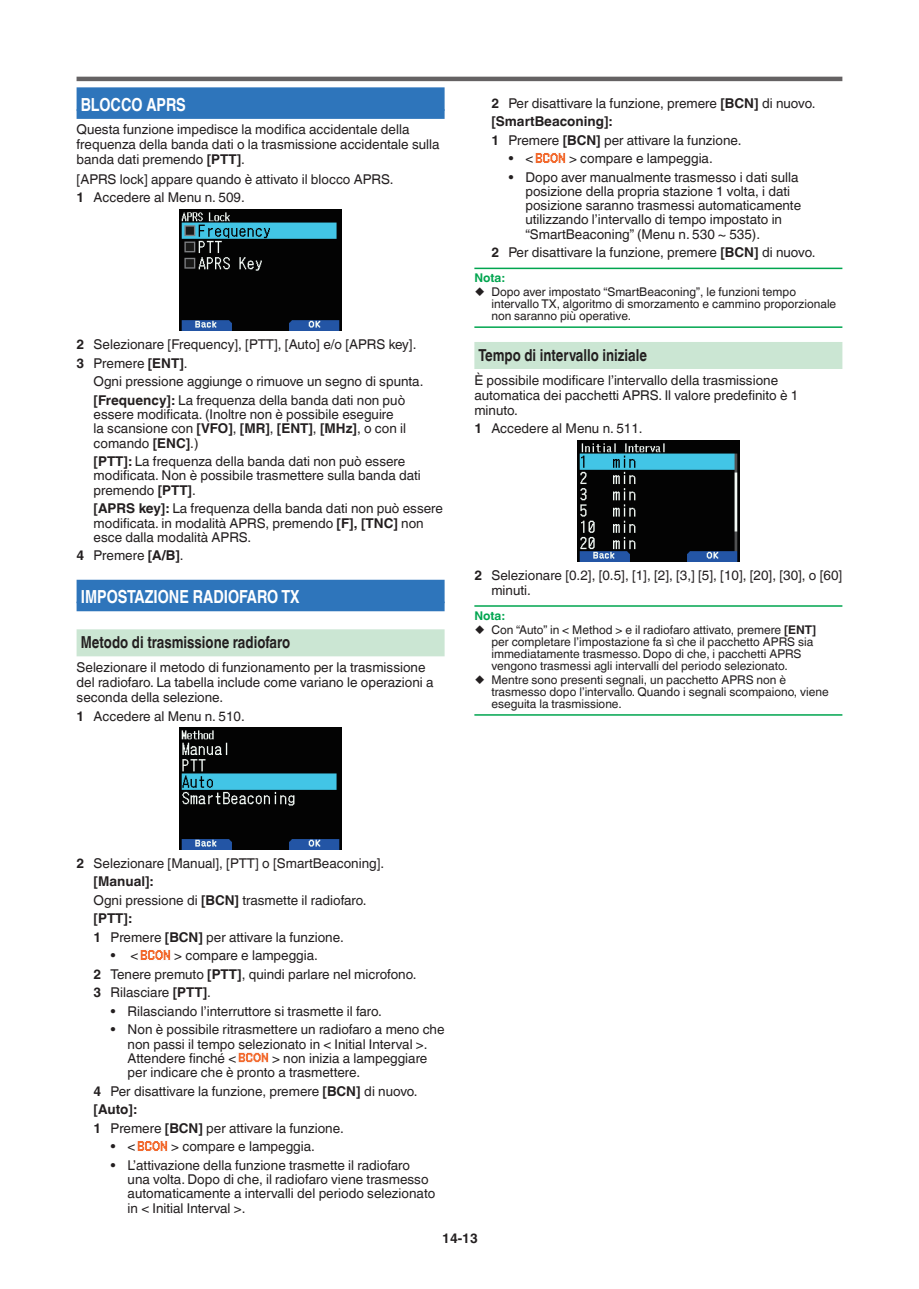
<style>
.page{position:relative;width:919px;height:1289px;background:#fff}
.page>*{position:absolute;margin:0;border:0;box-sizing:border-box;transform-origin:0 0}
.t1{font:700 18px "Helvetica World";color:#fff;scale:.8 1}
.t2{font:700 16.5px "Helvetica World";color:#231f20;scale:.8 1}
.t3{font:13.5px/14.2px "Helvetica World";color:#231f20}
.t4{font:700 13.5px "Helvetica World";color:#231f20}
.t5{font:12px/12px "Helvetica World";color:#231f20}
.t6{font:700 12px "Helvetica World";color:#00a54f}
.s1{font-weight:700}
</style>
<div class="page">
<hr style="left:77px;top:77px;width:765px;height:4px;background:#656263">
<div style="left:77px;top:87px;width:367px;height:32px;background:#2e75bb"></div>
<div style="left:77px;top:579px;width:367px;height:32px;background:#2e75bb"></div>
<div style="left:77px;top:629px;width:367px;height:27px;background:#cbe6d3"></div>
<img style="left:179px;top:209px;width:162px;height:122px">
<img style="left:179px;top:727px;width:162px;height:122px">
<img style="left:140px;top:950px;width:31px;height:10px">
<img style="left:238px;top:1052px;width:31px;height:10px">
<img style="left:137px;top:1141px;width:31px;height:10px">
<hr style="left:474px;top:267px;width:368px;height:2px;background:#00a54f">
<hr style="left:474px;top:326px;width:368px;height:2px;background:#00a54f">
<div style="left:474px;top:342px;width:368px;height:27px;background:#cbe6d3"></div>
<hr style="left:474px;top:605px;width:368px;height:1px;background:#00a54f">
<hr style="left:474px;top:714px;width:368px;height:1px;background:#00a54f">
<img style="left:535px;top:153px;width:30px;height:10px">
<img style="left:577px;top:440px;width:162px;height:122px">
<h1 class="t1" style="left:81px;top:94px;width:133px">BLOCCO APRS</h1>
<p class="t3" style="left:77px;top:122px;width:364px;line-height:15px">Questa funzione impedisce la modifica accidentale della frequenza della banda dati o la trasmissione accidentale sulla banda dati premendo <span class="s1">[PTT]</span>.</p>
<p class="t3" style="left:77px;top:170px;width:318px;line-height:18.5px">[APRS lock] appare quando è attivato il blocco APRS.<br><span class="s1">1</span> Accedere al Menu n. 509.</p>
<p class="t3" style="left:77px;top:335px;width:341px;line-height:18.5px"><span class="s1">2</span> Selezionare [Frequency], [PTT], [Auto] e/o [APRS key].<br><span class="s1">3</span> Premere <span class="s1">[ENT]</span>.</p>
<p class="t3" style="left:94px;top:372px;width:331px;line-height:18.5px">Ogni pressione aggiunge o rimuove un segno di spunta. <span class="s1">[Frequency]:</span> La frequenza della banda dati non può</p>
<p class="t3" style="left:94px;top:407px;width:314px">essere modificata. (Inoltre non è possibile eseguire la scansione con <span class="s1">[VFO]</span>, <span class="s1">[MR]</span>, <span class="s1">[ENT]</span>, <span class="s1">[MHz]</span>, o con il comando <span class="s1">[ENC]</span>.)</p>
<p class="t3" style="left:94px;top:454px;width:329px"><span class="s1">[PTT]:</span> La frequenza della banda dati non può essere modificata. Non è possibile trasmettere sulla banda dati premendo <span class="s1">[PTT]</span>.</p>
<p class="t3" style="left:94px;top:501px;width:351px"><span class="s1">[APRS key]:</span> La frequenza della banda dati non può essere modificata. in modalità APRS, premendo <span class="s1">[F], [TNC]</span> non esce dalla modalità APRS.</p>
<p class="t3" style="left:77px;top:548px;width:109px"><span class="s1">4</span> Premere <span class="s1">[A/B]</span>.</p>
<h1 class="t1" style="left:81px;top:586px;width:275px">IMPOSTAZIONE RADIOFARO TX</h1>
<p class="t2" style="left:81px;top:633px;width:263px">Metodo di trasmissione radiofaro</p>
<p class="t3" style="left:77px;top:660px;width:358px;line-height:15px">Selezionare il metodo di funzionamento per la trasmissione del radiofaro. La tabella include come variano le operazioni a seconda della selezione.</p>
<p class="t3" style="left:77px;top:708px;width:170px"><span class="s1">1</span> Accedere al Menu n. 510.</p>
<p class="t3" style="left:491px;top:94px;width:325px;line-height:18.5px"><span class="s1">2</span> Per disattivare la funzione, premere <span class="s1">[BCN]</span> di nuovo. <span class="s1">[SmartBeaconing]:<br>1</span> Premere <span class="s1">[BCN]</span> per attivare la funzione.</p>
<p class="t3" style="left:508px;top:151px;width:26px">• &lt;</p>
<p class="t3" style="left:569px;top:151px;width:145px">&gt; compare e lampeggia.</p>
<p class="t3" style="left:525px;top:170px;width:277px;text-indent:-17px">• Dopo aver manualmente trasmesso i dati sulla posizione della propria stazione 1 volta, i dati posizione saranno trasmessi automaticamente utilizzando l’intervallo di tempo impostato in “SmartBeaconing” (Menu n. 530 ~ 535).</p>
<p class="t3" style="left:491px;top:245px;width:325px"><span class="s1">2</span> Per disattivare la funzione, premere <span class="s1">[BCN]</span> di nuovo.</p>
<p class="t6" style="left:474px;top:271px;width:32px">Nota:</p>
<p class="t5" style="left:491px;top:286px;width:346px;text-indent:-17px">○ Dopo aver impostato “SmartBeaconing”, le funzioni tempo intervallo TX, algoritmo di smorzamento e cammino proporzionale non saranno più operative.</p>
<p class="t2" style="left:478px;top:346px;width:212px">Tempo di intervallo iniziale</p>
<p class="t3" style="left:474px;top:372px;width:325px;line-height:15px">È possibile modificare l’intervallo della trasmissione automatica dei pacchetti APRS. Il valore predefinito è 1 minuto.</p>
<p class="t3" style="left:474px;top:421px;width:170px"><span class="s1">1</span> Accedere al Menu n. 511.</p>
<p class="t3" style="left:491px;top:568px;width:352px;text-indent:-17px"><span class="s1">2</span> Selezionare [0.2], [0.5], [1], [2], [3,] [5], [10], [20], [30], o [60] minuti.</p>
<p class="t6" style="left:474px;top:608px;width:32px">Nota:</p>
<p class="t5" style="left:491px;top:623px;width:326px;text-indent:-17px">○ Con “Auto” in &lt; Method &gt; e il radiofaro attivato, premere <span class="s1">[ENT] </span>per completare l’impostazione fa sì che il pacchetto APRS sia immediatamente trasmesso. Dopo di che, i pacchetti APRS vengono trasmessi agli intervalli del periodo selezionato.</p>
<p class="t5" style="left:491px;top:673px;width:339px;text-indent:-17px">○ Mentre sono presenti segnali, un pacchetto APRS non è trasmesso dopo l’intervallo. Quando i segnali scompaiono, viene eseguita la trasmissione.</p>
<p class="t3" style="left:94px;top:854px;width:292px;line-height:18.5px;text-indent:-17px"><span class="s1">2</span> Selezionare [Manual], [PTT] o [SmartBeaconing]. <span class="s1">[Manual]:<br></span>Ogni pressione di <span class="s1">[BCN]</span> trasmette il radiofaro. <span class="s1">[PTT]:<br>1</span> Premere <span class="s1">[BCN]</span> per attivare la funzione.</p>
<p class="t3" style="left:111px;top:948px;width:29px">• &lt;</p>
<p class="t3" style="left:94px;top:946px;width:324px;line-height:18.5px;text-indent:81px">&gt; compare e lampeggia.<br><span class="s1">2</span> Tenere premuto <span class="s1">[PTT]</span>, quindi parlare nel microfono.<br><span class="s1">3</span> Rilasciare <span class="s1">[PTT]</span>.</p>
<p class="t3" style="left:111px;top:1004px;width:273px">• Rilasciando l’interruttore si trasmette il faro.</p>
<p class="t3" style="left:128px;top:1022px;width:318px;text-indent:-17px">• Non è possibile ritrasmettere un radiofaro a meno che non passi il tempo selezionato in &lt; Initial Interval &gt;.<br>Attendere finché &lt;</p>
<p class="t3" style="left:128px;top:1051px;width:301px;text-indent:144px">&gt; non inizia a lampeggiare per indicare che è pronto a trasmettere.</p>
<p class="t3" style="left:94px;top:1081px;width:325px;line-height:18.5px"><span class="s1">4</span> Per disattivare la funzione, premere <span class="s1">[BCN]</span> di nuovo. <span class="s1">[Auto]:<br>1</span> Premere <span class="s1">[BCN]</span> per attivare la funzione.</p>
<p class="t3" style="left:111px;top:1139px;width:26px">• &lt;</p>
<p class="t3" style="left:171px;top:1139px;width:145px">&gt; compare e lampeggia.</p>
<p class="t3" style="left:128px;top:1157px;width:309px;text-indent:-17px">• L’attivazione della funzione trasmette il radiofaro una volta. Dopo di che, il radiofaro viene trasmesso automaticamente a intervalli del periodo selezionato in &lt; Initial Interval &gt;.</p>
<p class="t4" style="left:442px;top:1230px;width:37px">14-13</p>
</div>
